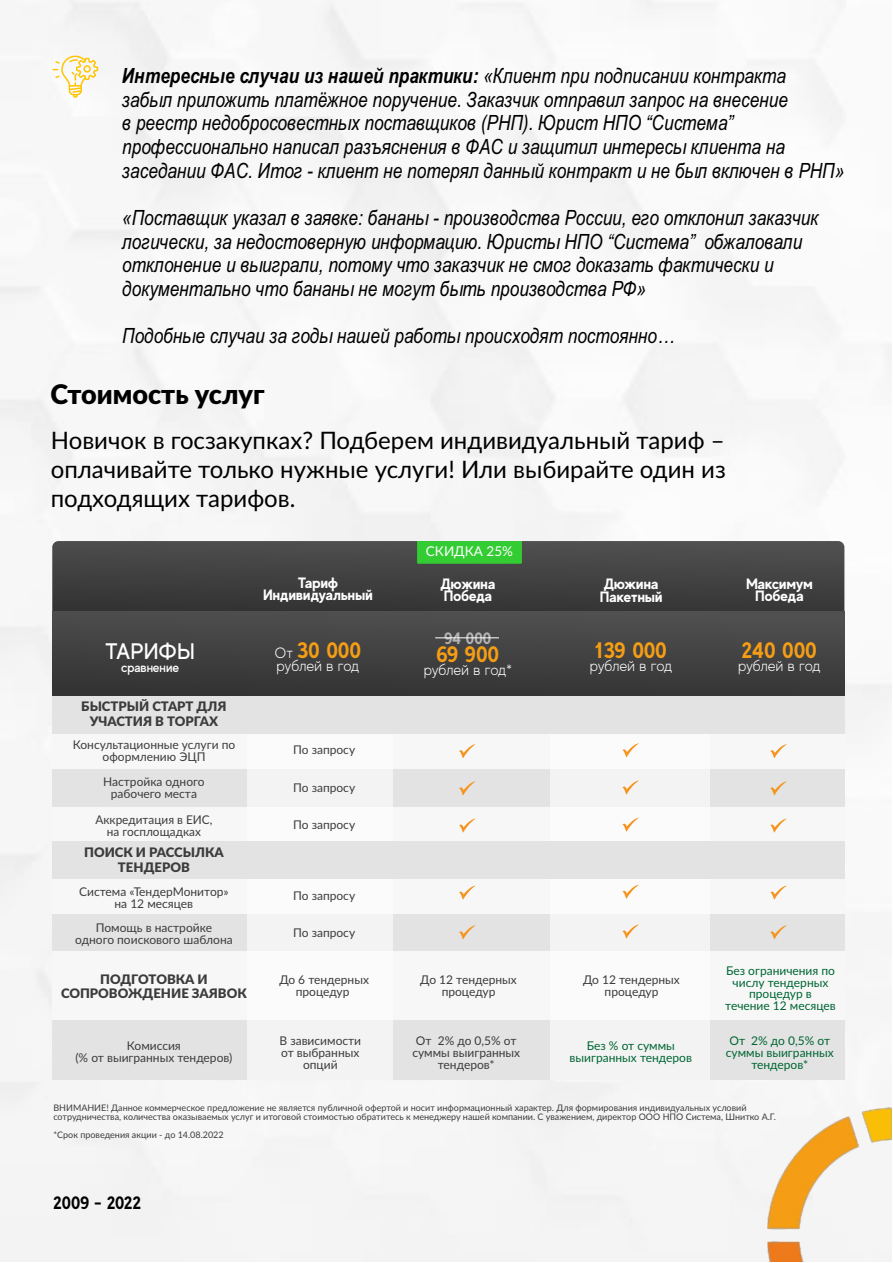
<style>
.page{position:relative;width:893px;height:1263px;background:#fff}
.page>*{position:absolute;margin:0;border:0;box-sizing:border-box;transform-origin:0 0}
.t1{font:800 27px "Lato";color:#000}
.t2{font:24px/29px "Lato";color:#000;text-align:justify}
.t3{font:700 22.5px "MADE Evolve Sans";letter-spacing:-.04em;color:#f59d14}
.t4{font:500 22.5px "MADE Evolve Sans";color:#fff}
.t5{font:italic 21px/23.7px "Arial Narrow";color:#000}
.t6{font:700 18px "MADE Evolve Sans";letter-spacing:-.045em;color:#000}
.t7{font:700 16.5px "MADE Evolve Sans";color:#b3b3b3}
.t8{font:700 15px/12.1px "MADE Evolve Sans";color:#fff;text-align:center}
.t9{font:300 15px "MADE Evolve Sans";letter-spacing:-.02em;color:#fff}
.t10{font:13.5px "Lato";color:#fff}
.t11{font:800 13.05px/14.9px "Lato";color:#3c3c3c;text-align:center}
.t12{font:500 13.05px "MADE Evolve Sans";color:#fff}
.t13{font:12px/11.9px "Lato";color:#3c3c3c;text-align:center}
.t14{font:12px/11.9px "Lato";color:#063;text-align:center}
.t15{font:9px/8.9px "Lato";color:#3c3c3c}
.s1{font-weight:700}
.s2{font-weight:300;font-size:15px;color:#fff}
</style>
<div class="page">
<img style="left:0;top:0;width:891px;height:1262px">
<img style="left:766px;top:1107px;width:125px;height:155px">
<svg style="left:52px;top:56px;width:46px;height:42px"></svg>
<div style="left:52px;top:1020px;width:792px;height:60px;background:#e3e3e3"></div>
<svg style="left:52px;top:541px;width:792px;height:70px;background:#414141"></svg>
<div style="left:52px;top:611px;width:792px;height:85px;background:linear-gradient(to right,#3f3f3f,#444)"></div>
<div style="left:52px;top:733px;width:792px;height:37px;background:#f7f7f7"></div>
<div style="left:52px;top:770px;width:792px;height:37px;background:#e3e3e3"></div>
<div style="left:52px;top:807px;width:792px;height:37px;background:#f7f7f7"></div>
<div style="left:52px;top:879px;width:792px;height:37px;background:#f7f7f7"></div>
<div style="left:52px;top:915px;width:792px;height:37px;background:#e3e3e3"></div>
<div style="left:52px;top:951px;width:792px;height:69px;background:#f7f7f7"></div>
<div style="left:248px;top:696px;width:145px;height:384px;background:#fff"></div>
<div style="left:550px;top:696px;width:160px;height:384px;background:#fff"></div>
<div style="left:52px;top:841px;width:792px;height:38px;background:#e3e3e3"></div>
<div style="left:52px;top:696px;width:792px;height:37px;background:#e3e3e3"></div>
<svg style="left:770px;top:885px;width:17px;height:14px"></svg>
<svg style="left:770px;top:925px;width:17px;height:14px"></svg>
<svg style="left:770px;top:744px;width:17px;height:14px"></svg>
<svg style="left:770px;top:781px;width:17px;height:14px"></svg>
<svg style="left:770px;top:818px;width:17px;height:14px"></svg>
<svg style="left:622px;top:885px;width:17px;height:14px"></svg>
<svg style="left:622px;top:924px;width:17px;height:14px"></svg>
<svg style="left:622px;top:743px;width:17px;height:14px"></svg>
<svg style="left:622px;top:780px;width:17px;height:14px"></svg>
<svg style="left:622px;top:818px;width:17px;height:14px"></svg>
<svg style="left:459px;top:885px;width:16px;height:14px"></svg>
<svg style="left:459px;top:925px;width:16px;height:14px"></svg>
<svg style="left:459px;top:744px;width:16px;height:14px"></svg>
<svg style="left:459px;top:781px;width:16px;height:14px"></svg>
<svg style="left:459px;top:818px;width:16px;height:14px"></svg>
<div style="left:417px;top:541px;width:105px;height:23px;background:#3c3"></div>
<hr style="left:435px;top:637px;width:64px;height:1px;background:#fff">
<p class="t5" style="left:122px;top:66px;width:724px"><span class="s1">Интересные случаи из нашей практики:</span> «Клиент при подписании контракта<br>забыл приложить платёжное поручение. Заказчик отправил запрос на внесение<br>в реестр недобросовестных поставщиков (РНП). Юрист НПО “Система” профессионально написал разъяснения в ФАС и защитил интересы клиента на заседании ФАС. Итог - клиент не потерял данный контракт и не был включен в РНП»</p>
<p class="t5" style="left:122px;top:208px;width:698px">«Поставщик указал в заявке: бананы - производства России, его отклонил заказчик логически, за недостоверную информацию. Юристы НПО “Система” обжаловали отклонение и выиграли, потому что заказчик не смог доказать фактически и документально что бананы не могут быть производства РФ»</p>
<p class="t5" style="left:122px;top:326px;width:554px">Подобные случаи за годы нашей работы происходят постоянно…</p>
<p class="t1" style="left:50px;top:378px;width:216px">Стоимость услуг</p>
<p class="t2" style="left:51px;top:426px;width:677px">Новичок в госзакупках? Подберем индивидуальный тариф – оплачивайте только нужные услуги! Или выбирайте один из подходящих тарифов.</p>
<p class="t10" style="left:426px;top:543px;width:89px">СКИДКА 25%</p>
<p class="t4" style="left:105px;top:642px;width:91px">ТАРИФЫ</p>
<p class="t12" style="left:121px;top:662px;width:60px">сравнение</p>
<p class="t11" style="left:81px;top:698px;width:147px">БЫСТРЫЙ СТАРТ ДЛЯ<br>УЧАСТИЯ В ТОРГАХ</p>
<p class="t13" style="left:73px;top:739px;width:164px">Консультационные услуги по оформлению ЭЦП</p>
<p class="t13" style="left:103px;top:776px;width:103px">Настройка одного рабочего места</p>
<p class="t13" style="left:95px;top:814px;width:119px">Аккредитация в ЕИС, на госплощадках</p>
<p class="t11" style="left:84px;top:845px;width:141px">ПОИСК И РАССЫЛКА<br>ТЕНДЕРОВ</p>
<p class="t13" style="left:79px;top:885px;width:151px">Система «ТендерМонитор» на 12 месяцев</p>
<p class="t13" style="left:75px;top:921px;width:159px">Помощь в настройке одного поискового шаблона</p>
<p class="t11" style="left:61px;top:971px;width:187px">ПОДГОТОВКА И<br>СОПРОВОЖДЕНИЕ ЗАЯВОК</p>
<p class="t13" style="left:75px;top:1039px;width:158px">Комиссия<br>(% от выигранных тендеров)</p>
<p class="t8" style="left:263px;top:578px;width:111px">Тариф<br>Индивидуальный</p>
<p class="t8" style="left:441px;top:578px;width:56px;text-align:left">Дюжина<br>Победа</p>
<p class="t8" style="left:600px;top:579px;width:64px;text-align:left">Дюжина<br>Пакетный</p>
<p class="t8" style="left:746px;top:578px;width:68px">Максимум<br>Победа</p>
<p class="t3" style="left:274px;top:641px;width:88px"><span class="s2">От</span> 30 000</p>
<p class="t9" style="left:277px;top:660px;width:84px">рублей в год</p>
<p class="t13" style="left:293px;top:744px;width:64px">По запросу</p>
<p class="t13" style="left:293px;top:781px;width:64px">По запросу</p>
<p class="t13" style="left:293px;top:818px;width:64px">По запросу</p>
<p class="t13" style="left:293px;top:890px;width:64px">По запросу</p>
<p class="t13" style="left:293px;top:926px;width:64px">По запросу</p>
<p class="t7" style="left:444px;top:632px;width:49px">94 000</p>
<p class="t3" style="left:436px;top:645px;width:65px">69 900</p>
<p class="t9" style="left:424px;top:663px;width:90px">рублей в год*</p>
<p class="t3" style="left:595px;top:641px;width:74px">139 000</p>
<p class="t9" style="left:590px;top:660px;width:84px">рублей в год</p>
<p class="t3" style="left:741px;top:641px;width:77px">240 000</p>
<p class="t9" style="left:738px;top:660px;width:84px">рублей в год</p>
<p class="t13" style="left:279px;top:973px;width:91px">До 6 тендерных процедур</p>
<p class="t13" style="left:420px;top:973px;width:98px">До 12 тендерных процедур</p>
<p class="t13" style="left:583px;top:973px;width:98px">До 12 тендерных процедур</p>
<p class="t14" style="left:725px;top:964px;width:112px">Без ограничения по числу тендерных процедур в<br>течение 12 месяцев</p>
<p class="t14" style="left:570px;top:1039px;width:124px">Без % от суммы выигранных тендеров</p>
<p class="t13" style="left:412px;top:1034px;width:109px">От 2% до 0,5% от суммы выигранных тендеров*</p>
<p class="t14" style="left:726px;top:1034px;width:109px">От 2% до 0,5% от суммы выигранных тендеров*</p>
<p class="t13" style="left:279px;top:1035px;width:83px">В зависимости от выбранных опций</p>
<p class="t15" style="left:53px;top:1103px;width:724px">ВНИМАНИЕ! Данное коммерческое предложение не является публичной офертой и носит информационный характер. Для формирования индивидуальных условий сотрудничества, количества оказываемых услуг и итоговой стоимостью обратитесь к менеджеру нашей компании. С уважением, директор ООО НПО Система, Шнитко А.Г.</p>
<p class="t15" style="left:53px;top:1130px;width:172px">*Срок проведения акции - до 14.08.2022</p>
<p class="t6" style="left:53px;top:1196px;width:90px">2009 - 2022</p>
</div>
